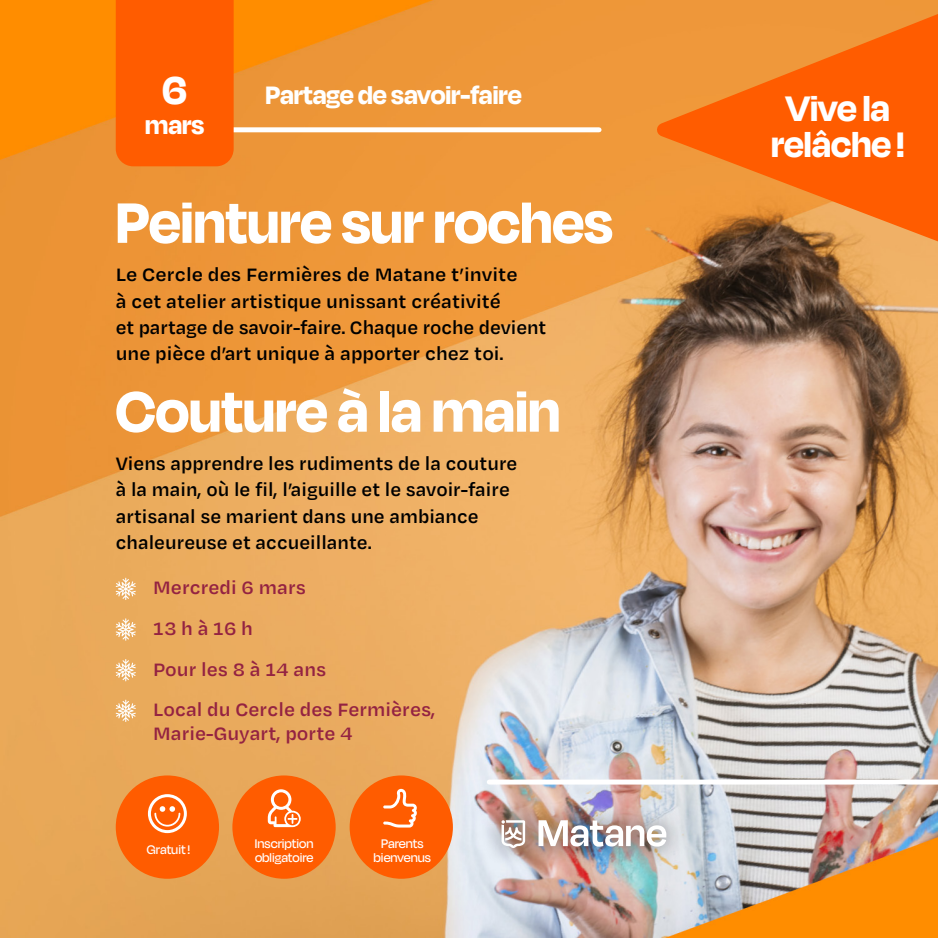
<style>
.page{position:relative;width:938px;height:938px;background:#fff}
.page>*{position:absolute;margin:0;border:0;box-sizing:border-box;transform-origin:0 0}
.Titre_1{font:700 65.62px "Degular Display";color:#fff}
.mars{font:700 44.81px "Degular Display";color:#fff}
.t1{font:700 40.88px "Degular Display";color:#fff}
.mars-2{font:700 29.06px "Degular Display";color:#fff}
.Texte_courant{font:600 20.62px/26.2px "Degular Text";color:#000}
.t2{font:600 20.62px/23.1px "Degular Text";color:#942342}
.t3{font:500 14.38px/13.8px "Degular Display";color:#fff}
</style>
<div class="page">
<img style="left:0;top:0;width:938px;height:938px">
<div style="left:218px;top:127px;width:381px;height:5px;background:#fff"></div>
<div style="left:489px;top:779px;width:449px;height:5px;background:#fff"></div>
<svg style="left:644px;top:0;width:294px;height:258px;background:#ee7b23"></svg>
<div style="left:116px;top:0;width:118px;height:166px;background:#ff5c00"></div>
<div style="left:479px;top:798px;width:209px;height:70px;background:#000;opacity:.3"></div>
<img style="left:538px;top:820px;width:128px;height:26px">
<svg style="left:501px;top:820px;width:24px;height:28px"></svg>
<svg style="left:116px;top:577px;width:20px;height:23px"></svg>
<svg style="left:116px;top:618px;width:20px;height:22px"></svg>
<svg style="left:116px;top:659px;width:20px;height:22px"></svg>
<svg style="left:116px;top:699px;width:20px;height:23px"></svg>
<div style="left:116px;top:775px;width:103px;height:103px;background:#ff5c00;border-radius:50%"></div>
<svg style="left:148px;top:794px;width:39px;height:39px"></svg>
<div style="left:232px;top:775px;width:104px;height:103px;background:#ff5c00;border-radius:50%"></div>
<svg style="left:268px;top:789px;width:33px;height:38px"></svg>
<div style="left:349px;top:775px;width:104px;height:103px;background:#ff5c00;border-radius:50%"></div>
<svg style="left:383px;top:788px;width:34px;height:39px"></svg>
<p class="mars" style="left:162px;top:64px;width:26px">6</p>
<p class="mars-2" style="left:145px;top:108px;width:60px">mars</p>
<p class="mars-2" style="left:265px;top:78px;width:258px">Partage de savoir-faire</p>
<p class="t1" style="left:786px;top:84px;width:105px">Vive la</p>
<p class="t1" style="left:771px;top:121px;width:135px">relâche !</p>
<p class="Titre_1" style="left:116px;top:184px;width:498px">Peinture sur roches</p>
<p class="Texte_courant" style="left:116px;top:260px;width:432px">Le Cercle des Fermières de Matane t’invite<br>à cet atelier artistique unissant créativité<br>et partage de savoir-faire. Chaque roche devient une pièce d’art unique à apporter chez toi.</p>
<p class="Titre_1" style="left:116px;top:372px;width:446px">Couture à la main</p>
<p class="Texte_courant" style="left:116px;top:449px;width:403px">Viens apprendre les rudiments de la couture à la main, où le fil, l’aiguille et le savoir-faire artisanal se marient dans une ambiance chaleureuse et accueillante.</p>
<p class="t2" style="left:153px;top:575px;width:154px">Mercredi 6 mars</p>
<p class="t2" style="left:153px;top:616px;width:101px">13 h à 16 h</p>
<p class="t2" style="left:153px;top:656px;width:175px">Pour les 8 à 14 ans</p>
<p class="t2" style="left:153px;top:697px;width:284px">Local du Cercle des Fermières,<br>Marie-Guyart, porte 4</p>
<p class="t3" style="left:147px;top:841px;width:45px">Gratuit!</p>
<p class="t3" style="left:255px;top:836px;width:60px">Inscription obligatoire</p>
<p class="t3" style="left:373px;top:836px;width:59px;text-align:center">Parents bienvenus</p>
</div>
